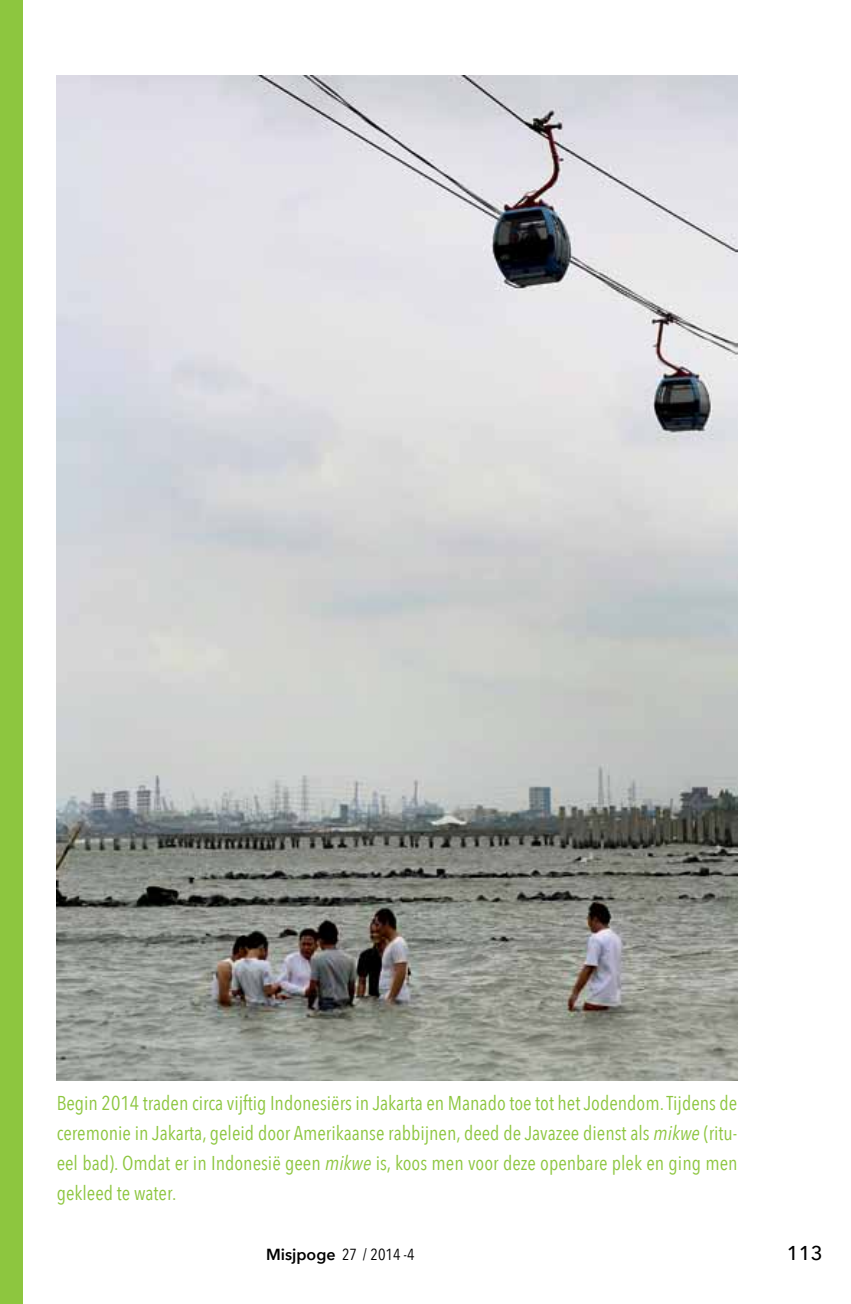
<style>
.page{position:relative;width:851px;height:1304px;background:#fff}
.page>*{position:absolute;margin:0;border:0;box-sizing:border-box;transform-origin:0 0}
.t1{font:20px/30px "Avenir Next Condensed";color:#8dc63f;text-align:justify}
.t2{font:500 20px "Avenir Next";color:#000}
.t3{font:16px "Avenir Next Condensed";color:#000}
.s1{font-style:italic}
.s2{font-family:"Avenir Next";font-weight:600}
</style>
<div class="page">
<div style="left:0;top:0;width:23px;height:1304px;background:#8dc63f"></div>
<img style="left:57px;top:75px;width:680px;height:1005px">
<p class="t1" style="left:57px;top:1087px;width:682px">Begin 2014 traden circa vijftig Indonesiërs in Jakarta en Manado toe tot het Jodendom. Tijdens de ceremonie in Jakarta, geleid door Amerikaanse rabbijnen, deed de Javazee dienst als <span class="s1">mikwe</span> (ritu&shy;eel bad). Omdat er in Indonesië geen <span class="s1">mikwe</span> is, koos men voor deze openbare plek en ging men gekleed te water.</p>
<p class="t3" style="left:266px;top:1241px;width:150px"><span class="s2">Misjpoge</span> 27 / 2014 -4</p>
<p class="t2" style="left:786px;top:1236px;width:37px">113</p>
</div>
